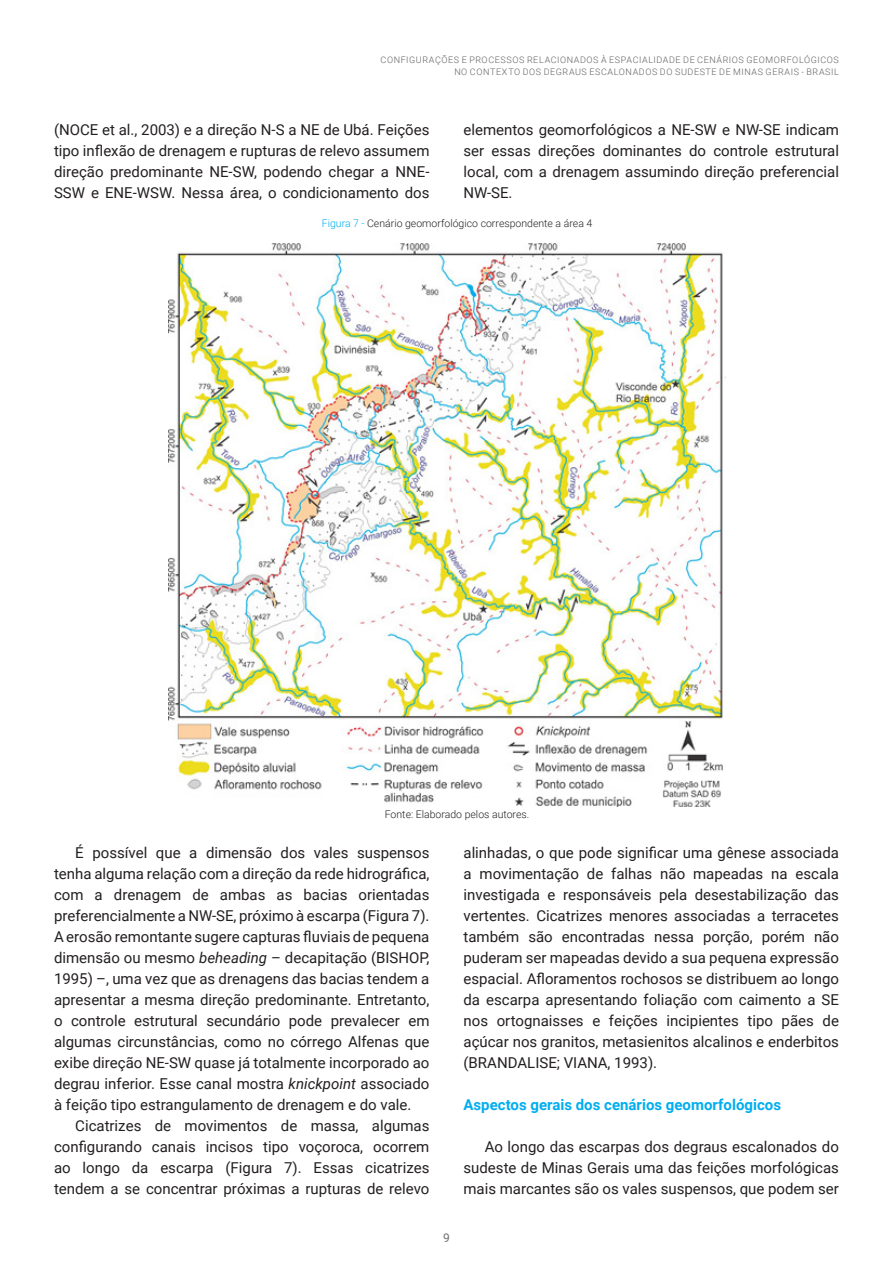
<style>
.page{position:relative;width:893px;height:1263px;background:#fff}
.page>*{position:absolute;margin:0;border:0;box-sizing:border-box;transform-origin:0 0}
.t1{font:15px/21px "Roboto";color:#231f20;text-align:justify}
.t2{font:700 15px "Roboto";color:#00aeef}
.t3{font:12px "Roboto";color:#6c6d70}
.Gradiva{font:300 10.5px "Roboto";color:#231f20}
.t4{font:300 9px/12px "Roboto";letter-spacing:.065em;color:#5f5f62;text-align:right}
.s1{color:#00aeef}
.s2{font-style:italic}
</style>
<div class="page">
<img style="left:168px;top:243px;width:557px;height:564px">
<p class="t4" style="left:381px;top:54px;width:460px">CONFIGURAÇÕES E PROCESSOS RELACIONADOS À ESPACIALIDADE DE CENÁRIOS GEOMORFOLÓGICOS<br>NO CONTEXTO DOS DEGRAUS ESCALONADOS DO SUDESTE DE MINAS GERAIS - BRASIL</p>
<p class="t1" style="left:54px;top:118px;width:377px">(NOCE et al., 2003) e a direção N-S a NE de Ubá. Feições tipo inflexão de drenagem e rupturas de relevo assumem direção predominante NE-SW, podendo chegar a NNE-SSW e ENE-WSW. Nessa área, o condicionamento dos</p>
<p class="t1" style="left:463px;top:118px;width:377px">elementos geomorfológicos a NE-SW e NW-SE indicam ser essas direções dominantes do controle estrutural local, com a drenagem assumindo direção preferencial NW-SE.</p>
<p class="Gradiva" style="left:322px;top:216px;width:272px"><span class="s1">Figura 7 -</span> Cenário geomorfológico correspondente a área 4</p>
<p class="Gradiva" style="left:385px;top:807px;width:146px">Fonte: Elaborado pelos autores.</p>
<p class="t1" style="left:54px;top:841px;width:377px;text-indent:21px">É possível que a dimensão dos vales suspensos tenha alguma relação com a direção da rede hidrográfica, com a drenagem de ambas as bacias orientadas preferencialmente a NW-SE, próximo à escarpa (Figura 7).<br>A erosão remontante sugere capturas fluviais de pequena dimensão ou mesmo <span class="s2">beheading</span> – decapitação (BISHOP, 1995) –, uma vez que as drenagens das bacias tendem a apresentar a mesma direção predominante. Entretanto, o controle estrutural secundário pode prevalecer em algumas circunstâncias, como no córrego Alfenas que exibe direção NE-SW quase já totalmente incorporado ao degrau inferior. Esse canal mostra <span class="s2">knickpoint</span> associado à feição tipo estrangulamento de drenagem e do vale.</p>
<p class="t1" style="left:54px;top:1114px;width:377px;text-indent:21px">Cicatrizes de movimentos de massa, algumas configurando canais incisos tipo voçoroca, ocorrem ao longo da escarpa (Figura 7). Essas cicatrizes tendem a se concentrar próximas a rupturas de relevo</p>
<p class="t1" style="left:463px;top:841px;width:377px">alinhadas, o que pode significar uma gênese associada a movimentação de falhas não mapeadas na escala investigada e responsáveis pela desestabilização das vertentes. Cicatrizes menores associadas a terracetes também são encontradas nessa porção, porém não puderam ser mapeadas devido a sua pequena expressão espacial. Afloramentos rochosos se distribuem ao longo da escarpa apresentando foliação com caimento a SE nos ortognaisses e feições incipientes tipo pães de açúcar nos granitos, metasienitos alcalinos e enderbitos (BRANDALISE; VIANA, 1993).</p>
<p class="t2" style="left:463px;top:1094px;width:319px">Aspectos gerais dos cenários geomorfológicos</p>
<p class="t1" style="left:463px;top:1135px;width:377px;text-indent:21px">Ao longo das escarpas dos degraus escalonados do sudeste de Minas Gerais uma das feições morfológicas mais marcantes são os vales suspensos, que podem ser</p>
<p class="t3" style="left:443px;top:1229px;width:8px">9</p>
</div>
